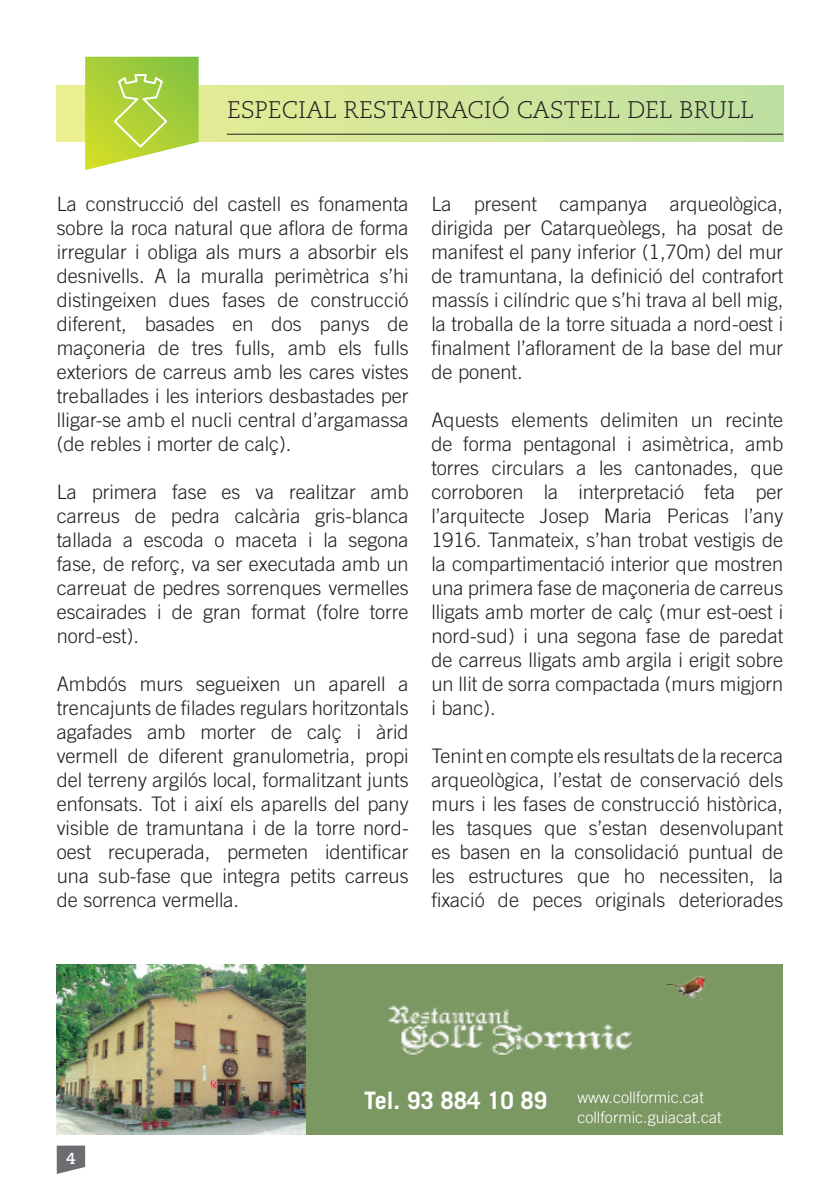
<style>
.page{position:relative;width:840px;height:1191px;background:#fff}
.page>*{position:absolute;margin:0;border:0;box-sizing:border-box;transform-origin:0 0}
.t1{font:300 24px "Caecilia LT Std";color:#231f20}
.Trade_gothic_8_light{font:700 24px "Trade Gothic LT Std";color:#fff}
.Trade_gothic_10_ligh{font:300 20px/24px "Trade Gothic LT Std";color:#231f20;text-align:justify}
.Trade_gothic_8_light-2{font:300 16px "Trade Gothic LT Std";color:#fff}
.t2{font:700 16px "Caecilia LT Std";color:#fff}
</style>
<div class="page">
<svg style="left:57px;top:1145px;width:28px;height:29px"></svg>
<svg style="left:57px;top:85px;width:725px;height:57px;background:#d0e499"></svg>
<hr style="left:227px;top:134px;width:555px;height:1px;background:#231f20">
<svg style="left:85px;top:57px;width:113px;height:113px;background:#b7d656"></svg>
<img style="left:57px;top:964px;width:249px;height:170px">
<div style="left:306px;top:964px;width:476px;height:170px;background:#7b9762"></div>
<img style="left:388px;top:976px;width:317px;height:79px">
<p class="t1" style="left:227px;top:97px;width:528px">ESPECIAL RESTAURACIÓ CASTELL DEL BRULL</p>
<p class="Trade_gothic_10_ligh" style="left:57px;top:192px;width:353px">La construcció del castell es fonamenta sobre la roca natural que aflora de forma irregular i obliga als murs a absorbir els desnivells. A la muralla perimètrica s’hi distingeixen dues fases de construcció diferent, basades en dos panys de maçoneria de tres fulls, amb els fulls exteriors de carreus amb les cares vistes treballades i les interiors desbastades per lligar-se amb el nucli central d’argamassa (de rebles i morter de calç).</p>
<p class="Trade_gothic_10_ligh" style="left:57px;top:480px;width:353px">La primera fase es va realitzar amb carreus de pedra calcària gris-blanca tallada a escoda o maceta i la segona fase, de reforç, va ser executada amb un carreuat de pedres sorrenques vermelles escairades i de gran format (folre torre nord-est).</p>
<p class="Trade_gothic_10_ligh" style="left:57px;top:672px;width:353px">Ambdós murs segueixen un aparell a trencajunts de filades regulars horitzontals agafades amb morter de calç i àrid vermell de diferent granulometria, propi del terreny argilós local, formalitzant junts enfonsats. Tot i així els aparells del pany visible de tramuntana i de la torre nord&shy;oest recuperada, permeten identificar una sub-fase que integra petits carreus de sorrenca vermella.</p>
<p class="Trade_gothic_10_ligh" style="left:431px;top:192px;width:353px">La present campanya arqueològica, dirigida per Catarqueòlegs, ha posat de manifest el pany inferior (1,70m) del mur de tramuntana, la definició del contrafort massís i cilíndric que s’hi trava al bell mig, la troballa de la torre situada a nord-oest i finalment l’aflorament de la base del mur de ponent.</p>
<p class="Trade_gothic_10_ligh" style="left:431px;top:408px;width:353px">Aquests elements delimiten un recinte de forma pentagonal i asimètrica, amb torres circulars a les cantonades, que corroboren la interpretació feta per l’arquitecte Josep Maria Pericas l’any 1916. Tanmateix, s’han trobat vestigis de la compartimentació interior que mostren una primera fase de maçoneria de carreus lligats amb morter de calç (mur est-oest i nord-sud) i una segona fase de paredat de carreus lligats amb argila i erigit sobre un llit de sorra compactada (murs migjorn i banc).</p>
<p class="Trade_gothic_10_ligh" style="left:431px;top:744px;width:353px">Tenint en compte els resultats de la recerca arqueològica, l’estat de conservació dels murs i les fases de construcció històrica, les tasques que s’estan desenvolupant es basen en la consolidació puntual de les estructures que ho necessiten, la fixació de peces originals deteriorades</p>
<p class="t2" style="left:66px;top:1148px;width:11px">4</p>
<p class="Trade_gothic_8_light" style="left:364px;top:1085px;width:184px">Tel. 93 884 10 89</p>
<p class="Trade_gothic_8_light-2" style="left:577px;top:1088px;width:128px">www.collformic.cat</p>
<p class="Trade_gothic_8_light-2" style="left:577px;top:1107px;width:145px">collformic.guiacat.cat</p>
</div>
